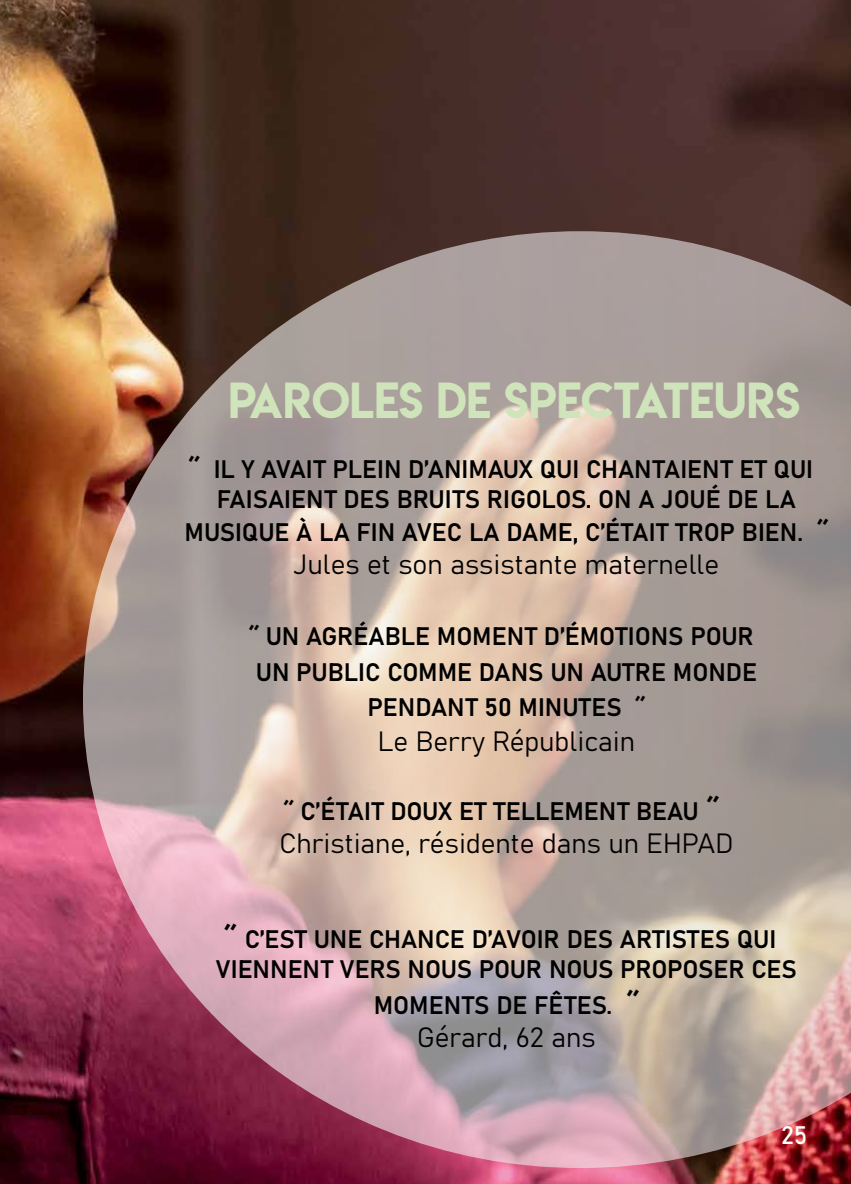
<style>
.page{position:relative;width:851px;height:1184px;background:#fff}
.page>*{position:absolute;margin:0;border:0;box-sizing:border-box;transform-origin:0 0}
.t1{font:45px "Lemon Milk";color:#d0e4bb}
.t2{font:27.5px "Bahnschrift";color:#000}
.t3{font:25px/35px "Bahnschrift";color:#000;text-align:center}
.t4{font:25px "Bahnschrift";color:#fff}
.s1{font-size:27.5px}
.s2{font-size:30px}
</style>
<div class="page">
<img style="left:0;top:0;width:850px;height:1183px">
<img style="left:83px;top:231px;width:767px;height:937px">
<h1 class="t1" style="left:228px;top:369px;width:573px">PAROLES DE SPECTATEURS</h1>
<p class="t3" style="left:200px;top:452px;width:614px;line-height:30px"><span class="s1">̋</span> IL Y AVAIT PLEIN D’ANIMAUX QUI CHANTAIENT ET QUI<br>FAISAIENT DES BRUITS RIGOLOS. ON A JOUÉ DE LA</p>
<p class="t3" style="left:184px;top:513px;width:645px">MUSIQUE À LA FIN AVEC LA DAME, C’ÉTAIT TROP BIEN. <span class="s1">˝</span></p>
<p class="t2" style="left:293px;top:543px;width:427px">Jules et son assistante maternelle</p>
<p class="t3" style="left:256px;top:617px;width:502px">̋UN AGRÉABLE MOMENT D’ÉMOTIONS POUR<br>UN PUBLIC COMME DANS UN AUTRE MONDE<br>PENDANT 50 MINUTES ˝</p>
<p class="t2" style="left:378px;top:720px;width:259px">Le Berry Républicain</p>
<p class="t3" style="left:294px;top:792px;width:427px">̋C’ÉTAIT DOUX ET TELLEMENT BEAU <span class="s2">˝</span></p>
<p class="t2" style="left:279px;top:822px;width:455px">Christiane, résidente dans un EHPAD</p>
<p class="t3" style="left:216px;top:922px;width:582px;line-height:30px"><span class="s2">̋</span>C’EST UNE CHANCE D’AVOIR DES ARTISTES QUI<br>VIENNENT VERS NOUS POUR NOUS PROPOSER CES</p>
<p class="t3" style="left:374px;top:986px;width:267px">MOMENTS DE FÊTES. <span class="s2">˝</span></p>
<p class="t2" style="left:417px;top:1016px;width:180px">Gérard, 62 ans</p>
<p class="t4" style="left:780px;top:1115px;width:28px">25</p>
</div>
